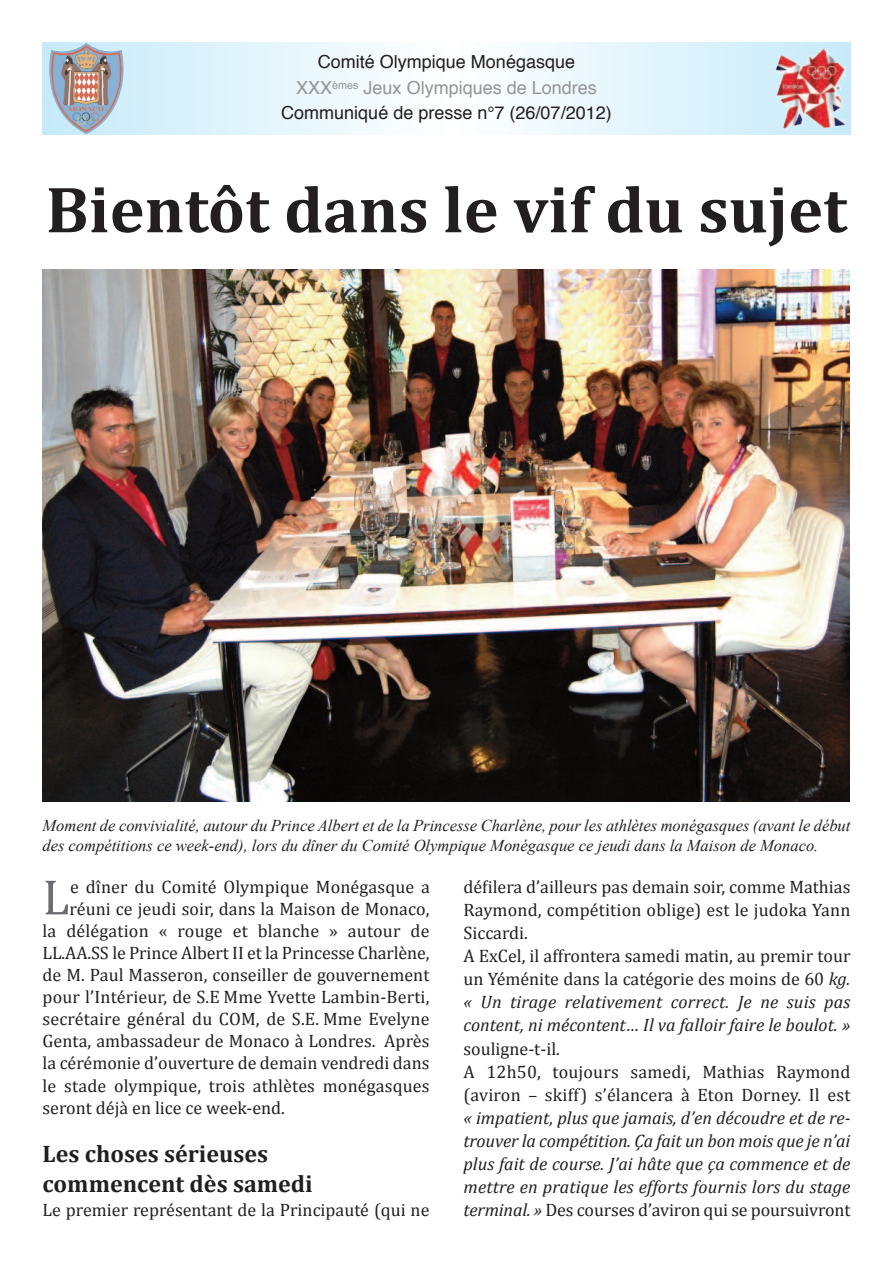
<style>
.page{position:relative;width:893px;height:1263px;background:#fff}
.page>*{position:absolute;margin:0;border:0;box-sizing:border-box;transform-origin:0 0}
.t1{font:700 66px "Cambria";color:#231f20}
.t2{font:50.4px "Cambria";color:#6c6d70}
.t3{font:700 24px/29.2px "Cambria";color:#231f20}
.t4{font:18px/23.1px "Cambria";letter-spacing:.005em;color:#231f20}
.t5{font:italic 18px/23.1px "Cambria";letter-spacing:.01em;color:#231f20;text-align:justify}
.t6{font:18px/25.5px "Helvetica";color:#231f20;text-align:center}
.t7{font:italic 16.5px/19.8px "Times New Roman";color:#231f20}
.s1{color:#939598}
.s2{font-style:italic}
.s3{font-style:normal}
</style>
<div class="page">
<svg style="left:43px;top:43px;width:807px;height:92px"></svg>
<img style="left:49px;top:43px;width:75px;height:46px">
<img style="left:51px;top:89px;width:71px;height:45px">
<img style="left:775px;top:49px;width:71px;height:39px">
<img style="left:43px;top:270px;width:806px;height:532px">
<p class="t6" style="left:281px;top:51px;width:332px">Comité Olympique Monégasque<br><span class="s1">XXX</span><sup>èmes</sup> <span class="s1">Jeux Olympiques de Londres<br></span>Communiqué de presse n°7 (26/07/2012)</p>
<h1 class="t1" style="left:46px;top:170px;width:803px">Bientôt dans le vif du sujet</h1>
<p class="t7" style="left:43px;top:816px;width:809px">Moment de convivialité, autour du Prince Albert et de la Princesse Charlène, pour les athlètes monégasques (avant le début des compétitions ce week-end), lors du dîner du Comité Olympique Monégasque ce jeudi dans la Maison de Monaco.</p>
<h2 class="t2" style="left:43px;top:866px;width:29px">L</h2>
<p class="t4" style="left:70px;top:875px;width:361px">e dîner du Comité Olympique Monégasque a</p>
<p class="t4" style="left:70px;top:897px;width:361px">réuni ce jeudi soir, dans la Maison de Monaco,</p>
<p class="t4" style="left:43px;top:919px;width:388px">la délégation « rouge et blanche » autour de</p>
<p class="t4" style="left:43px;top:941px;width:388px">LL.AA.SS le Prince Albert II et la Princesse Charlène,</p>
<p class="t4" style="left:43px;top:963px;width:388px">de M. Paul Masseron, conseiller de gouvernement</p>
<p class="t4" style="left:43px;top:985px;width:388px">pour l’Intérieur, de S.E Mme Yvette Lambin-Berti,</p>
<p class="t4" style="left:43px;top:1007px;width:388px">secrétaire général du COM, de S.E. Mme Evelyne</p>
<p class="t4" style="left:43px;top:1029px;width:388px">Genta, ambassadeur de Monaco à Londres. Après</p>
<p class="t4" style="left:43px;top:1051px;width:388px">la cérémonie d’ouverture de demain vendredi dans</p>
<p class="t4" style="left:43px;top:1073px;width:388px">le stade olympique, trois athlètes monégasques</p>
<p class="t4" style="left:43px;top:1095px;width:244px">seront déjà en lice ce week-end.</p>
<h3 class="t3" style="left:43px;top:1139px;width:272px">Les choses sérieuses commencent dès samedi</h3>
<p class="t4" style="left:43px;top:1198px;width:388px">Le premier représentant de la Principauté (qui ne</p>
<p class="t4" style="left:463px;top:875px;width:388px">défilera d’ailleurs pas demain soir, comme Mathias Raymond, compétition oblige) est le judoka Yann Siccardi.<br>A ExCel, il affrontera samedi matin, au premir tour un Yéménite dans la catégorie des moins de 60 <span class="s2">kg. « Un tirage relativement correct. Je ne suis pas content, ni mécontent… Il va falloir faire le boulot. »</span></p>
<p class="t4" style="left:463px;top:1036px;width:388px">souligne-t-il.<br>A 12h50, toujours samedi, Mathias Raymond (aviron – skiff) s’élancera à Eton Dorney. Il est</p>
<p class="t5" style="left:463px;top:1106px;width:388px">« impatient, plus que jamais, d’en découdre et de re&shy;trouver la compétition. Ça fait un bon mois que je n’ai plus fait de course. J’ai hâte que ça commence et de mettre en pratique les efforts fournis lors du stage terminal. » <span class="s3">Des courses d’aviron qui se poursuivront</span></p>
</div>
